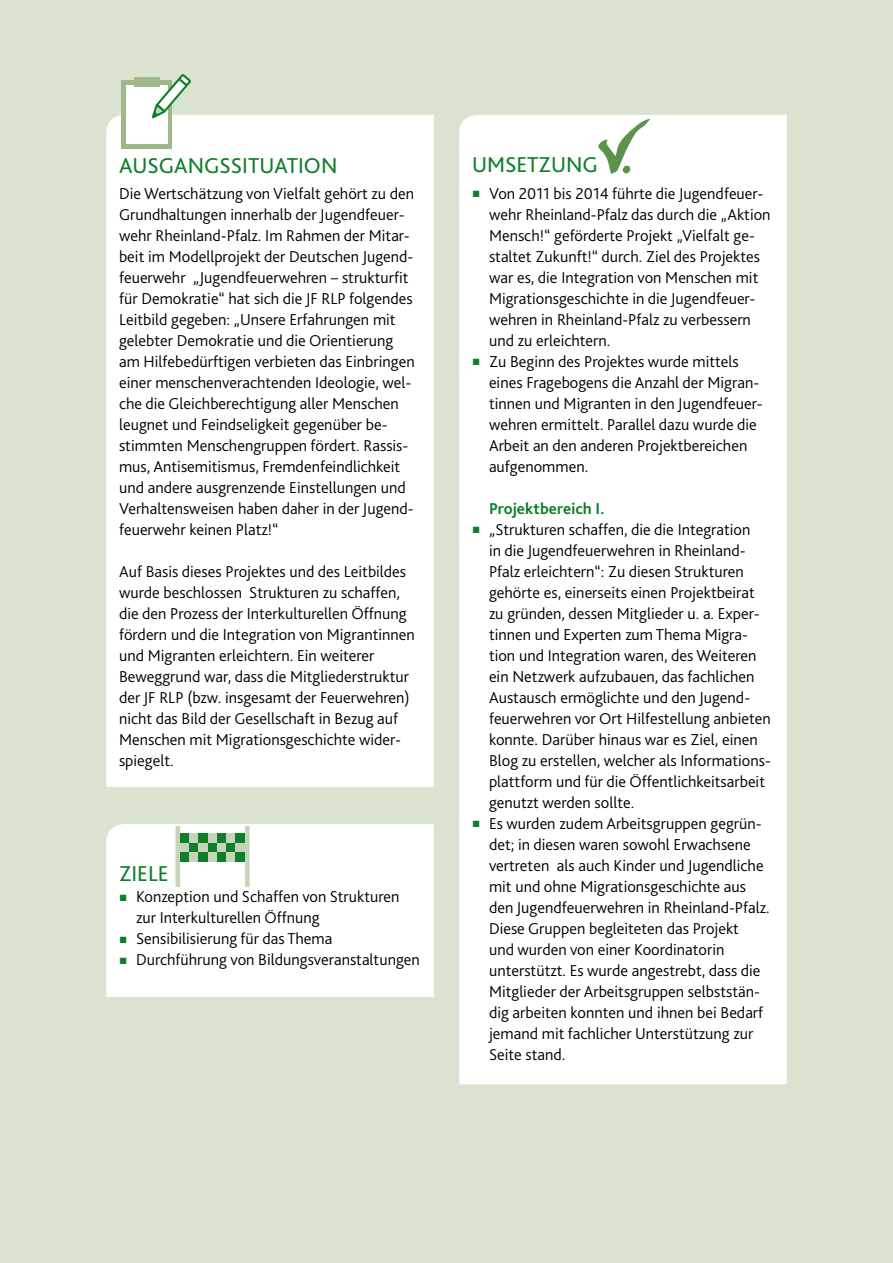
<style>
.page{position:relative;width:893px;height:1263px;background:#dae2d0}
.page>*{position:absolute;margin:0;border:0;box-sizing:border-box;transform-origin:0 0}
.t1{font:22.5px "Bliss 2";color:#0d7e2a}
.t2{font:300 16.5px/21px "Bliss 2";color:#000}
.t3{font:700 16.5px "Bliss 2";letter-spacing:.005em;color:#0d7e2a}
.s1{font-family:"Arial";font-weight:400;font-size:13.5px;color:#0d7e2a}
</style>
<div class="page">
<div style="left:459px;top:115px;width:328px;height:969px;background:#fff"></div>
<svg style="left:598px;top:118px;width:53px;height:56px;background:#d8e6d5"></svg>
<div style="left:106px;top:115px;width:328px;height:672px;background:#fff"></div>
<div style="left:122px;top:80px;width:50px;height:68px;background:#9fb88a"></div>
<div style="left:126px;top:85px;width:42px;height:58px;background:#fff"></div>
<svg style="left:152px;top:74px;width:41px;height:46px"></svg>
<div style="left:134px;top:77px;width:26px;height:10px;background:#9fb88a"></div>
<div style="left:106px;top:824px;width:328px;height:173px;background:#fff"></div>
<hr style="left:176px;top:826px;width:4px;height:61px;background:#c7d4b9">
<div style="left:245px;top:826px;width:5px;height:61px;background:#c7d4b9"></div>
<div style="left:180px;top:834px;width:9px;height:9px;background:#0d7e2a"></div>
<div style="left:189px;top:834px;width:10px;height:9px;background:#c7d4b9"></div>
<div style="left:199px;top:834px;width:9px;height:9px;background:#0d7e2a"></div>
<div style="left:208px;top:834px;width:9px;height:9px;background:#c7d4b9"></div>
<div style="left:217px;top:834px;width:9px;height:9px;background:#0d7e2a"></div>
<div style="left:226px;top:834px;width:10px;height:9px;background:#c7d4b9"></div>
<div style="left:236px;top:834px;width:9px;height:9px;background:#0d7e2a"></div>
<div style="left:180px;top:843px;width:9px;height:9px;background:#c7d4b9"></div>
<div style="left:189px;top:843px;width:10px;height:9px;background:#0d7e2a"></div>
<div style="left:199px;top:843px;width:9px;height:9px;background:#c7d4b9"></div>
<div style="left:208px;top:843px;width:9px;height:9px;background:#0d7e2a"></div>
<div style="left:217px;top:843px;width:9px;height:9px;background:#c7d4b9"></div>
<div style="left:226px;top:843px;width:10px;height:9px;background:#0d7e2a"></div>
<div style="left:236px;top:843px;width:9px;height:9px;background:#c7d4b9"></div>
<div style="left:180px;top:852px;width:9px;height:9px;background:#0d7e2a"></div>
<div style="left:189px;top:852px;width:10px;height:9px;background:#c7d4b9"></div>
<div style="left:199px;top:852px;width:9px;height:9px;background:#0d7e2a"></div>
<div style="left:208px;top:852px;width:9px;height:9px;background:#c7d4b9"></div>
<div style="left:217px;top:852px;width:9px;height:9px;background:#0d7e2a"></div>
<div style="left:226px;top:852px;width:10px;height:9px;background:#c7d4b9"></div>
<div style="left:236px;top:852px;width:9px;height:9px;background:#0d7e2a"></div>
<h1 class="t1" style="left:119px;top:152px;width:220px">AUSGANGSSITUATION</h1>
<p class="t2" style="left:119px;top:182px;width:297px">Die Wertschätzung von Vielfalt gehört zu den Grundhaltungen innerhalb der Jugendfeuer&shy;wehr Rheinland-Pfalz. Im Rahmen der Mitar&shy;beit im Modellprojekt der Deutschen Jugend&shy;feuerwehr „Jugendfeuerwehren – strukturfit für Demokratie“ hat sich die JF RLP folgendes Leitbild gegeben: „U nsere Erfahrungen mit gelebter Demokratie und die Orientierung am H ilfebedürftigen verbieten das Einbringen einer menschenverachtenden Ideologie, wel&shy;che die Gleichberechtigung aller Menschen leugnet und Feindseligkeit gegenüber be&shy;stimmten Menschengruppen fördert. Rassis&shy;mus, Antisemitismus, Fremdenfeindlichkeit und andere ausgrenzende Einstellungen und Verhaltensweisen haben daher in der Jugend&shy;feuerwehr keinen Platz!“</p>
<p class="t2" style="left:119px;top:560px;width:297px">Auf Basis dieses Projektes und des Leitbildes wurde beschlossen Strukturen zu schaffen, die den Prozess der Interkulturellen Öffnung fördern und die Integration von Migrantinnen und Migranten erleichtern. Ein weiterer Beweggrund war, dass die Mitgliederstruktur der JF RLP (bzw. insgesamt der Feuerwehren) nicht das Bild der Gesellschaft in Bezug auf Menschen mit Migrationsgeschichte wider&shy;spiegelt.</p>
<h1 class="t1" style="left:119px;top:859px;width:51px">ZIELE</h1>
<p class="t2" style="left:136px;top:886px;width:265px;text-indent:-17px"><span class="s1">■</span> Konzeption und Schaffen von Strukturen zur Interkulturellen Öffnung</p>
<p class="t2" style="left:119px;top:928px;width:215px"><span class="s1">■</span> Sensibilisierung für das Thema</p>
<p class="t2" style="left:119px;top:949px;width:302px"><span class="s1">■</span> Durchführung von Bildungsveranstaltungen</p>
<h1 class="t1" style="left:472px;top:150px;width:127px">UMSETZUNG</h1>
<p class="t2" style="left:489px;top:182px;width:283px;text-indent:-17px"><span class="s1">■</span> Von 2011 bis 2014 führte die Jugendfeuer&shy;wehr Rheinland-Pfalz das durch die „Aktion Mensch!“ geförderte Projekt „Vielfalt ge&shy;staltet Zukunft!“ durch. Ziel des Projektes war es, die Integration von Menschen mit Migrationsgeschichte in die Jugendfeuer&shy;wehren in Rheinland-Pfalz zu verbessern und zu erleichtern.</p>
<p class="t2" style="left:489px;top:350px;width:275px;text-indent:-17px"><span class="s1">■</span> Zu Beginn des Projektes wurde mittels eines Fragebogens die Anzahl der Migran&shy;tinnen und Migranten in den Jugendfeuer&shy;wehren ermittelt. Parallel dazu wurde die Arbeit an den anderen Projektbereichen aufgenommen.</p>
<p class="t3" style="left:489px;top:498px;width:117px">Projektbereich I.</p>
<p class="t2" style="left:489px;top:518px;width:283px;text-indent:-17px"><span class="s1">■</span> „Strukturen schaffen, die die Integration<br>in die Jugendfeuerwehren in Rheinland-Pfalz erleichtern“: Zu diesen Strukturen gehörte es, einerseits einen Projektbeirat zu gründen, dessen Mitglieder u. a. Exper&shy;tinnen und Experten zum Thema Migra&shy;tion und Integration waren, des Weiteren ein Netzwerk aufzubauen, das fachlichen Austausch ermöglichte und den Jugend&shy;feuerwehren vor Ort H ilfestellung anbieten konnte. Darüber hinaus war es Ziel, einen Blog zu erstellen, welcher als Informations&shy;plattform und für die Öffentlichkeitsarbeit genutzt werden sollte.</p>
<p class="t2" style="left:489px;top:812px;width:282px;text-indent:-17px"><span class="s1">■</span> Es wurden zudem Arbeitsgruppen gegrün&shy;det; in diesen waren sowohl Erwachsene vertreten als auch Kinder und Jugendliche mit und ohne Migrationsgeschichte aus den Jugendfeuerwehren in Rheinland-Pfalz.<br>Diese Gruppen begleiteten das Projekt<br>und wurden von einer Koordinatorin unterstützt. Es wurde angestrebt, dass die Mitglieder der Arbeitsgruppen selbststän&shy;dig arbeiten konnten und ihnen bei Bedarf jemand mit fachlicher U nterstützung zur Seite stand.</p>
</div>
